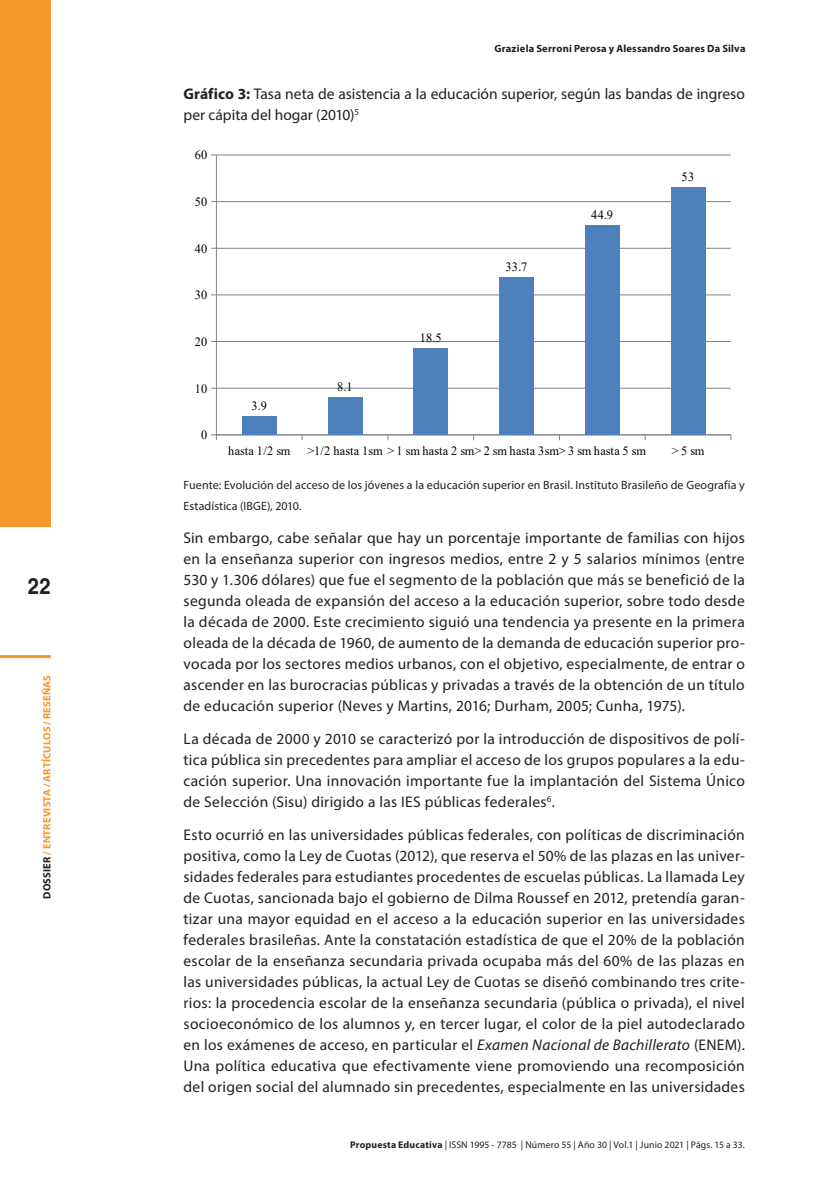
<style>
.page{position:relative;width:830px;height:1191px;background:#fff}
.page>*{position:absolute;margin:0;border:0;box-sizing:border-box;transform-origin:0 0}
.t1{font:700 22.5px "Helvetica LT Std";color:#231f20;scale:.9 1}
.t2{font:15.45px/21px "Myriad Pro";letter-spacing:.015em;color:#231f20;text-align:justify}
.t3{font:12.6px "Times New Roman";letter-spacing:.02em;color:#000001}
.t4{font:12px/21px "Myriad Pro";letter-spacing:.01em;color:#231f20}
.t5{font:700 10.5px "Myriad Pro";letter-spacing:.02em;color:#231f20}
.t6{font:700 10.5px "Myriad Pro";letter-spacing:.015em;color:#f7982c}
.t7{font:9.75px "Myriad Pro";letter-spacing:.01em;color:#231f20}
.s1{color:#231f20}
.s2{font-weight:700}
.s3{font-style:italic}
</style>
<div class="page">
<div style="left:0;top:0;width:51px;height:527px;background:#f7982c"></div>
<hr style="left:0;top:655px;width:51px;height:3px;background:#f7982c">
<svg style="left:211px;top:154px;width:520px;height:286px"></svg>
<div style="left:670px;top:188px;width:34px;height:247px;background:#4c81bd"></div>
<div style="left:585px;top:225px;width:34px;height:210px;background:#4c81bd"></div>
<div style="left:499px;top:278px;width:34px;height:157px;background:#4c81bd"></div>
<div style="left:413px;top:348px;width:34px;height:87px;background:#4c81bd"></div>
<div style="left:328px;top:397px;width:34px;height:38px;background:#4c81bd"></div>
<div style="left:242px;top:416px;width:34px;height:19px;background:#4c81bd"></div>
<h1 class="t1" style="left:28px;top:572px;width:27px">22</h1>
<p class="t6" style="left:41px;top:898px;width:225px;rotate:-90deg"><span class="s1">DOSSIER</span> / ENTREVISTA / ARTÍCULOS / RESEÑAS</p>
<p class="t5" style="left:494px;top:43px;width:252px">Graziela Serroni Perosa y Alessandro Soares Da Silva</p>
<p class="t2" style="left:183px;top:83px;width:562px"><span class="s2">Gráfico 3:</span> Tasa neta de asistencia a la educación superior, según las bandas de ingreso per cápita del hogar (2010)<sup>5</sup></p>
<p class="t3" style="left:195px;top:146px;width:14px">60</p>
<p class="t3" style="left:195px;top:193px;width:14px">50</p>
<p class="t3" style="left:195px;top:239px;width:14px">40</p>
<p class="t3" style="left:195px;top:286px;width:14px">30</p>
<p class="t3" style="left:195px;top:333px;width:14px">20</p>
<p class="t3" style="left:195px;top:379px;width:14px">10</p>
<p class="t3" style="left:201px;top:426px;width:8px">0</p>
<p class="t3" style="left:251px;top:397px;width:17px">3.9</p>
<p class="t3" style="left:337px;top:377px;width:17px">8.1</p>
<p class="t3" style="left:419px;top:329px;width:23px">18.5</p>
<p class="t3" style="left:505px;top:258px;width:23px">33.7</p>
<p class="t3" style="left:591px;top:206px;width:23px">44.9</p>
<p class="t3" style="left:681px;top:168px;width:14px">53</p>
<p class="t3" style="left:228px;top:442px;width:64px">hasta 1/2 sm</p>
<p class="t3" style="left:307px;top:442px;width:340px">&gt;1/2 hasta 1sm &gt; 1 sm hasta 2 sm&gt; 2 sm hasta 3sm&gt; 3 sm hasta 5 sm</p>
<p class="t3" style="left:671px;top:442px;width:34px">&gt; 5 sm</p>
<p class="t4" style="left:183px;top:475px;width:562px">Fuente: Evolución del acceso de los jóvenes a la educación superior en Brasil. Instituto Brasileño de Geografía y<br>Estadística (IBGE), 2010.</p>
<p class="t2" style="left:183px;top:527px;width:562px">Sin embargo, cabe señalar que hay un porcentaje importante de familias con hijos en la enseñanza superior con ingresos medios, entre 2 y 5 salarios mínimos (entre 530 y 1.306 dólares) que fue el segmento de la población que más se benefició de la segunda oleada de expansión del acceso a la educación superior, sobre todo desde la década de 2000. Este crecimiento siguió una tendencia ya presente en la primera oleada de la década de 1960, de aumento de la demanda de educación superior pro&shy;vocada por los sectores medios urbanos, con el objetivo, especialmente, de entrar o ascender en las burocracias públicas y privadas a través de la obtención de un título de educación superior (Neves y Martins, 2016; Durham, 2005; Cunha, 1975).</p>
<p class="t2" style="left:183px;top:728px;width:562px">La década de 2000 y 2010 se caracterizó por la introducción de dispositivos de polí&shy;tica pública sin precedentes para ampliar el acceso de los grupos populares a la edu&shy;cación superior. Una innovación importante fue la implantación del Sistema Único de Selección (Sisu) dirigido a las IES públicas federales<sup>6</sup>.</p>
<p class="t2" style="left:183px;top:824px;width:562px">Esto ocurrió en las universidades públicas federales, con políticas de discriminación positiva, como la Ley de Cuotas (2012), que reserva el 50% de las plazas en las univer&shy;sidades federales para estudiantes procedentes de escuelas públicas. La llamada Ley de Cuotas, sancionada bajo el gobierno de Dilma Roussef en 2012, pretendía garan&shy;tizar una mayor equidad en el acceso a la educación superior en las universidades federales brasileñas. Ante la constatación estadística de que el 20% de la población escolar de la enseñanza secundaria privada ocupaba más del 60% de las plazas en las universidades públicas, la actual Ley de Cuotas se diseñó combinando tres crite&shy;rios: la procedencia escolar de la enseñanza secundaria (pública o privada), el nivel socioeconómico de los alumnos y, en tercer lugar, el color de la piel autodeclarado en los exámenes de acceso, en particular el <span class="s3">Examen Nacional de Bachillerato</span> (ENEM).<br>Una política educativa que efectivamente viene promoviendo una recomposición del origen social del alumnado sin precedentes, especialmente en las universidades</p>
<p class="t7" style="left:350px;top:1139px;width:396px"><span class="s2">Propuesta Educativa</span> | ISSN 1995 - 7785 | Número 55 | Año 30 | Vol.1 | Junio 2021 | Págs. 15 a 33.</p>
</div>
